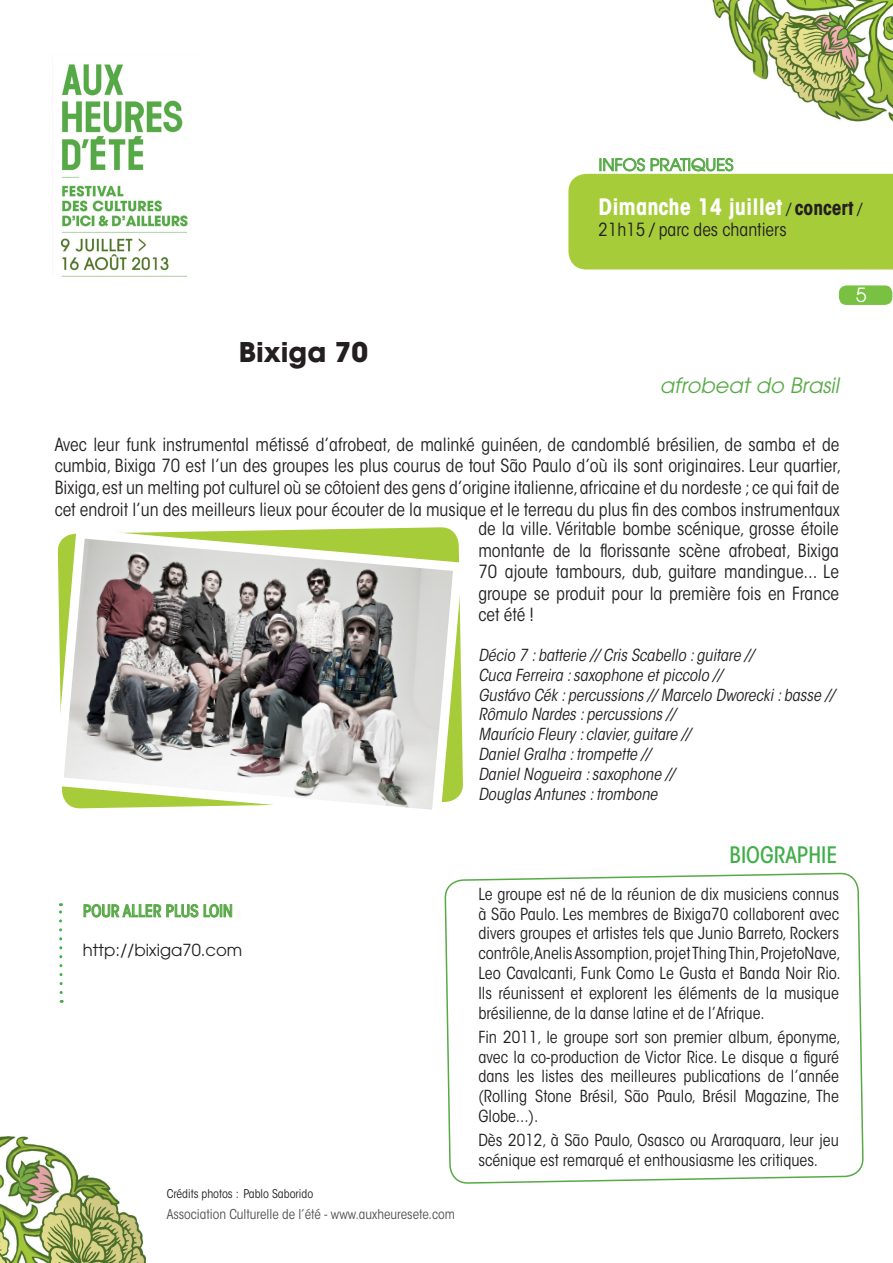
<style>
.page{position:relative;width:893px;height:1263px;background:#fff}
.page>*{position:absolute;margin:0;border:0;box-sizing:border-box;transform-origin:0 0}
.t1{font:700 27px "ITC Avant Garde Std";color:#231f20}
.t2{font:700 condensed 22.5px "ITC Avant Garde Std";color:#fff}
.t3{font:500 condensed 22.5px "ITC Avant Garde Std";color:#40ae49}
.t4{font:italic 21px "ITC Avant Garde Std";color:#58aa47}
.t5{font:19.5px "ITC Avant Garde Std";color:#fff}
.t6{font:condensed 18px/21.6px "ITC Avant Garde Std";color:#231f20;text-align:justify}
.t7{font:condensed 16.5px/19.8px "ITC Avant Garde Std";color:#231f20;text-align:justify}
.t8{font:italic condensed 16.5px "ITC Avant Garde Std";color:#231f20}
.t9{font:16.5px "ITC Avant Garde Std";color:#231f20}
.t10{font:500 condensed 16.5px "ITC Avant Garde Std";color:#57a946}
.t11{font:16.5px "ITC Avant Garde Std";color:#56a946}
.t12{font:condensed 13.5px "ITC Avant Garde Std";color:#505052}
.t13{font:condensed 12px "ITC Avant Garde Std";color:#231f20}
.s1{font-weight:400;font-size:16.5px;color:#231f20}
.s2{font-size:19.5px;color:#231f20}
</style>
<div class="page">
<img style="left:0;top:1136px;width:145px;height:127px">
<div style="left:839px;top:285px;width:53px;height:20px;background:#79c142;border-radius:8px"></div>
<img style="left:712px;top:0;width:181px;height:122px">
<svg style="left:83px;top:904px;width:149px;height:14px"></svg>
<svg style="left:568px;top:158px;width:325px;height:111px;background:#afd152"></svg>
<svg style="left:59px;top:903px;width:5px;height:100px"></svg>
<img style="left:60px;top:64px;width:128px;height:212px">
<svg style="left:57px;top:527px;width:406px;height:283px"></svg>
<svg style="left:444px;top:873px;width:420px;height:311px"></svg>
<p class="t11" style="left:599px;top:154px;width:136px">INFOS PRATIQUES</p>
<p class="t2" style="left:599px;top:192px;width:265px">Dimanche 14 juillet <span class="s1">/</span> <span class="s2">concert</span> <span class="s1">/</span></p>
<p class="t6" style="left:599px;top:219px;width:189px">21h15 / parc des chantiers</p>
<p class="t1" style="left:239px;top:334px;width:131px">Bixiga 70</p>
<p class="t5" style="left:856px;top:283px;width:12px">5</p>
<p class="t5" style="left:856px;top:284px;width:12px">7</p>
<p class="t4" style="left:660px;top:372px;width:185px">afrobeat do Brasil</p>
<p class="t6" style="left:55px;top:434px;width:788px">Avec leur funk instrumental métissé d’afrobeat, de malinké guinéen, de candomblé brésilien, de samba et de cumbia, Bixiga 70 est l’un des groupes les plus courus de tout São Paulo d’où ils sont originaires. Leur quartier, Bixiga, est un melting pot culturel où se côtoient des gens d’origine italienne, africaine et du nordeste ; ce qui fait de cet endroit l’un des meilleurs lieux pour écouter de la musique et le terreau du plus fin des combos instrumentaux</p>
<p class="t6" style="left:478px;top:518px;width:362px">de la ville. Véritable bombe scénique, grosse étoile montante de la florissante scène afrobeat, Bixiga 70 ajoute tambours, dub, guitare mandingue... Le groupe se produit pour la première fois en France cet été !</p>
<p class="t8" style="left:478px;top:645px;width:277px">Décio 7 :batterie // Cris Scabello :guitare //</p>
<p class="t8" style="left:478px;top:665px;width:245px">Cuca Ferreira :saxophone etpiccolo //</p>
<p class="t8" style="left:478px;top:685px;width:357px">Gustávo Cék:percussions // Marcelo Dworecki:basse //</p>
<p class="t8" style="left:478px;top:704px;width:198px">Rômulo Nardes :percussions //</p>
<p class="t8" style="left:478px;top:724px;width:214px">Maurício Fleury :clavier,guitare //</p>
<p class="t8" style="left:478px;top:744px;width:173px">DanielGralha :trompette //</p>
<p class="t8" style="left:478px;top:764px;width:198px">DanielNogueira :saxophone //</p>
<p class="t8" style="left:478px;top:784px;width:184px">Douglas Antunes :trombone</p>
<p class="t10" style="left:83px;top:901px;width:151px">POUR ALLER PLUS LOIN</p>
<p class="t9" style="left:83px;top:940px;width:161px">http://bixiga70.com</p>
<p class="t13" style="left:167px;top:1186px;width:148px">Crédits photos : Pablo Saborido</p>
<p class="t12" style="left:167px;top:1206px;width:290px">Association Culturelle de l’été - www.auxheuresete.com</p>
<p class="t3" style="left:729px;top:841px;width:109px">BIOGRAPHIE</p>
<p class="t7" style="left:478px;top:884px;width:364px">Le groupe est né de la réunion de dix musiciens connus à São Paulo. Les membres de Bixiga70 collaborent avec divers groupes et artistes tels que Junio Barreto, Rockers contrôle,Anelis Assomption, projet Thing Thin, ProjetoNave, Leo Cavalcanti, Funk Como Le Gusta et Banda Noir Rio.<br>Ils réunissent et explorent les éléments de la musique brésilienne, de la danse latine et de l’Afrique.</p>
<p class="t7" style="left:478px;top:1027px;width:364px">Fin 2011, le groupe sort son premier album, éponyme, avec la co-production de Victor Rice. Le disque a figuré dans les listes des meilleures publications de l’année (Rolling Stone Brésil, São Paulo, Brésil Magazine, The Globe...).</p>
<p class="t7" style="left:478px;top:1130px;width:362px">Dès 2012, à São Paulo, Osasco ou Araraquara, leur jeu scénique est remarqué et enthousiasme les critiques.</p>
</div>
